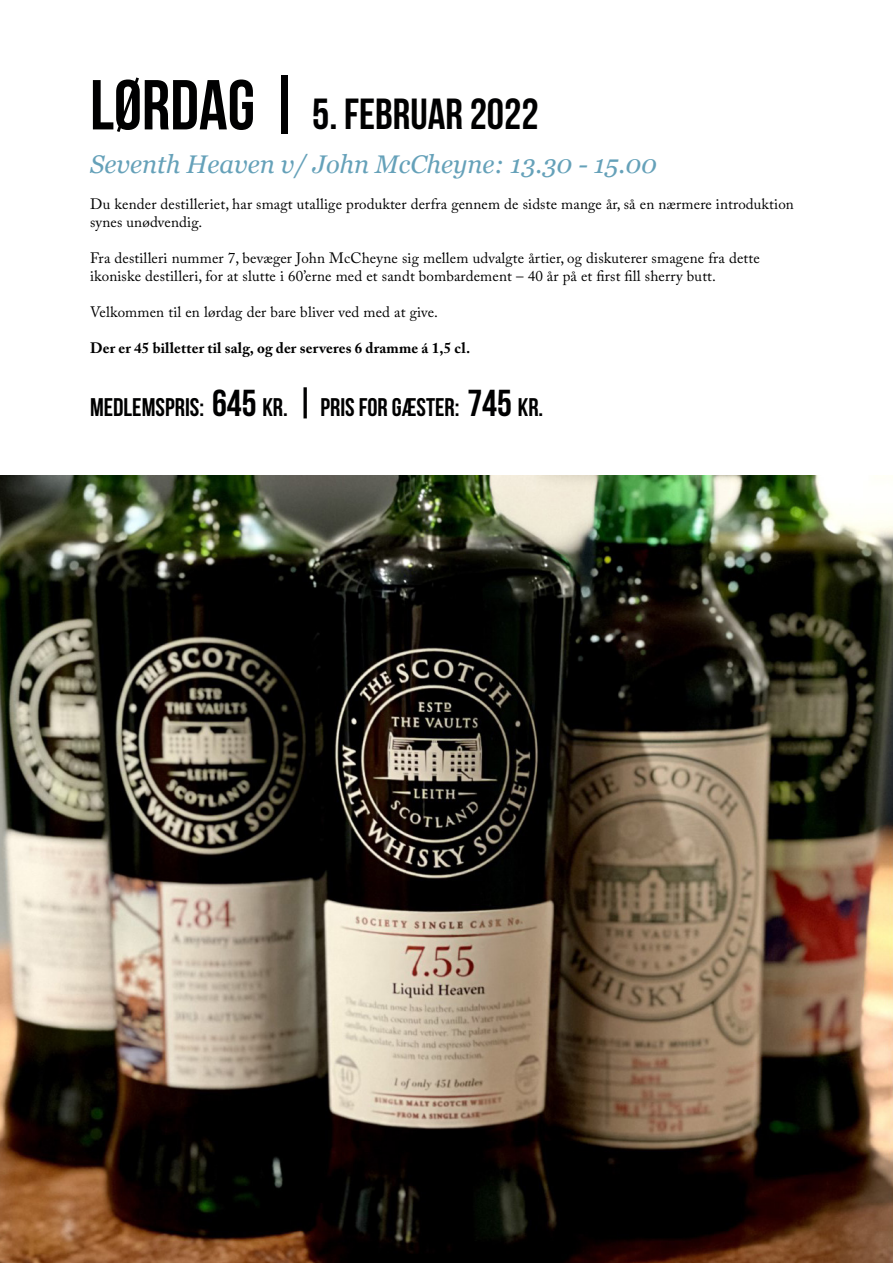
<style>
.page{position:relative;width:893px;height:1263px;background:#fff}
.page>*{position:absolute;margin:0;border:0;box-sizing:border-box;transform-origin:0 0}
.t1{font:700 43.5px "Bebas Neue";color:#000001}
.t2{font:italic 25.5px "Georgia";color:#65a1b9}
.t3{font:700 25.5px "Bebas Neue";color:#000001}
.t4{font:15px/18px "Adobe Caslon Pro";letter-spacing:.01em;color:#000001}
.t5{font:700 15px "Adobe Caslon Pro";letter-spacing:.01em;color:#000001}
.s1{font-size:70.5px}
.s2{font-size:37.5px}
</style>
<div class="page">
<img style="left:0;top:475px;width:893px;height:788px">
<p class="t1" style="left:90px;top:91px;width:450px"><span class="s1">LØRDAG |</span> 5. FEBRUAR 2022</p>
<p class="t2" style="left:90px;top:146px;width:568px">Seventh Heaven v/ John McCheyne: 13.30 - 15.00</p>
<p class="t4" style="left:90px;top:195px;width:705px">Du kender destilleriet, har smagt utallige produkter derfra gennem de sidste mange år, så en nærmere introduktion synes unødvendig.</p>
<p class="t4" style="left:90px;top:249px;width:671px">Fra destilleri nummer 7, bevæger John McCheyne sig mellem udvalgte årtier, og diskuterer smagene fra dette ikoniske destilleri, for at slutte i 60’erne med et sandt bombardement – 40 år på et first fill sherry butt.</p>
<p class="t4" style="left:90px;top:303px;width:349px">Velkommen til en lørdag der bare bliver ved med at give.</p>
<p class="t5" style="left:90px;top:339px;width:382px">Der er 45 billetter til salg, og der serveres 6 dramme á 1,5 cl.</p>
<p class="t3" style="left:90px;top:393px;width:455px">MEDLEMSPRIS: <span class="s2">645</span> KR. <span class="s2">|</span> PRIS FOR GÆSTER: <span class="s2">745</span> KR.</p>
</div>
